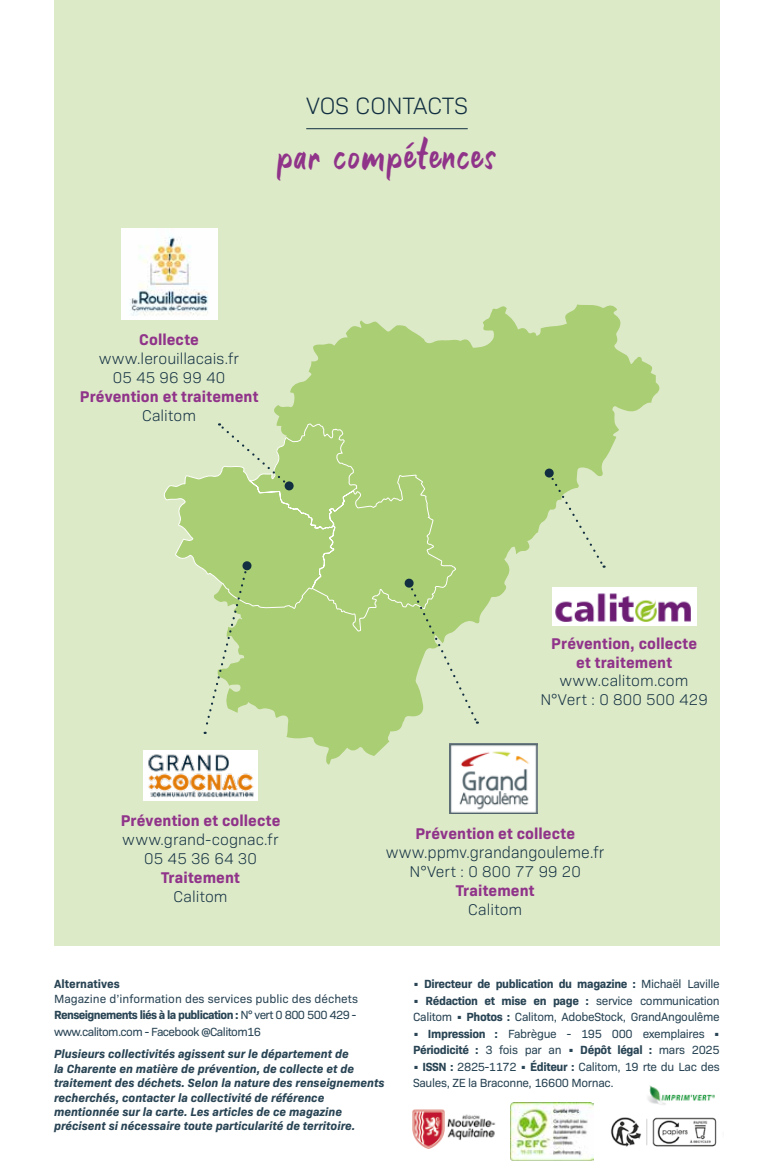
<style>
.page{position:relative;width:774px;height:1170px;background:#fff}
.page>*{position:absolute;margin:0;border:0;box-sizing:border-box;transform-origin:0 0}
.t1{font:44.1px "Gultan Bonte";letter-spacing:.05em;color:#90348a;scale:.95 1}
.t2{font:300 24px "Bio Sans";color:#112f41}
.t3{font:300 16.5px "Bio Sans";color:#112f41;scale:.95 1}
.t4{font:300 15.75px/18.9px "Bio Sans";letter-spacing:.005em;color:#112f41;text-align:center}
.t5{font:700 15.75px/18.9px "Bio Sans";letter-spacing:.005em;color:#90348a;text-align:center}
.t6{font:italic 700 12px/14.4px "Bio Sans";color:#294454}
.t7{font:12px/16.5px "Bio Sans";letter-spacing:-.03em;color:#294454}
.t8{font:12px/16.5px "Bio Sans";color:#294454}
.t9{font:700 12px "Bio Sans";letter-spacing:-.03em;color:#294454}
.t10{font:700 12px "Bio Sans";color:#294454}
.s1{font-weight:700}
.s2{font-weight:400}
</style>
<div class="page">
<div style="left:54px;top:0;width:666px;height:945px;background:#ddeac8"></div>
<hr style="left:306px;top:128px;width:162px;height:1px;background:#112f41">
<svg style="left:163px;top:303px;width:497px;height:461px"></svg>
<svg style="left:163px;top:411px;width:294px;height:238px"></svg>
<img style="left:449px;top:743px;width:88px;height:70px">
<svg style="left:549px;top:472px;width:56px;height:95px"></svg>
<div style="left:545px;top:468px;width:9px;height:9px;background:#112f41;border-radius:50%"></div>
<div style="left:552px;top:587px;width:144px;height:39px;background:#fff"></div>
<img style="left:555px;top:593px;width:136px;height:29px">
<svg style="left:404px;top:578px;width:74px;height:145px"></svg>
<svg style="left:203px;top:561px;width:49px;height:173px"></svg>
<svg style="left:218px;top:423px;width:72px;height:64px"></svg>
<div style="left:285px;top:481px;width:9px;height:9px;background:#112f41;border-radius:50%"></div>
<img style="left:143px;top:750px;width:115px;height:50px">
<img style="left:121px;top:229px;width:96px;height:90px">
<img style="left:648px;top:1085px;width:67px;height:20px">
<img style="left:610px;top:1117px;width:107px;height:30px">
<img style="left:412px;top:1109px;width:84px;height:40px">
<img style="left:510px;top:1102px;width:84px;height:58px">
<h2 class="t2" style="left:306px;top:88px;width:163px">VOS CONTACTS</h2>
<h1 class="t1" style="left:277px;top:130px;width:233px">par compétences</h1>
<h3 class="t5" style="left:139px;top:329px;width:61px">Collecte</h3>
<h3 class="t4" style="left:99px;top:348px;width:141px">www.lerouillacais.fr<br>05 45 96 99 40</h3>
<h3 class="t5" style="left:80px;top:385px;width:180px">Prévention et traitement</h3>
<h3 class="t4" style="left:142px;top:405px;width:55px">Calitom</h3>
<h3 class="t5" style="left:551px;top:632px;width:147px">Prévention, collecte et traitement</h3>
<h3 class="t4" style="left:540px;top:670px;width:169px">www.calitom.com<br>N°Vert : 0 800 500 429</h3>
<h3 class="t5" style="left:121px;top:810px;width:161px">Prévention et collecte</h3>
<h3 class="t4" style="left:123px;top:829px;width:157px">www.grand-cognac.fr<br>05 45 36 64 30</h3>
<h3 class="t5" style="left:161px;top:866px;width:80px">Traitement</h3>
<h3 class="t4" style="left:174px;top:885px;width:55px">Calitom</h3>
<h3 class="t5" style="left:415px;top:823px;width:161px">Prévention et collecte</h3>
<h3 class="t3" style="left:386px;top:840px;width:231px">www.ppmv.grandangouleme.fr</h3>
<h3 class="t4" style="left:410px;top:861px;width:173px">N°Vert : 0 800 77 99 20</h3>
<h3 class="t5" style="left:456px;top:879px;width:80px">Traitement</h3>
<h3 class="t4" style="left:468px;top:898px;width:55px">Calitom</h3>
<p class="t10" style="left:54px;top:974px;width:67px">Alternatives</p>
<p class="t8" style="left:54px;top:989px;width:305px">Magazine d’information des services public des déchets<br><span class="s1">Renseignements liés à la publication :</span> N° vert 0 800 500 429 - www.calitom.com - Facebook @Calitom16</p>
<p class="t6" style="left:54px;top:1045px;width:332px">Plusieurs collectivités agissent sur le département de<br>la Charente en matière de prévention, de collecte et de traitement des déchets. Selon la nature des renseignements recherchés, contacter la collectivité de référence mentionnée sur la carte. Les articles de ce magazine précisent si nécessaire toute particularité de territoire.</p>
<p class="t9" style="left:413px;top:974px;width:308px">• Directeur de publication du magazine : <span class="s2">Michaël Laville</span></p>
<p class="t7" style="left:413px;top:991px;width:308px"><span class="s1">• Rédaction et mise en page :</span> service communication<br>Calitom <span class="s1">• Photos :</span> Calitom, AdobeStock, GrandAngoulême</p>
<p class="t7" style="left:413px;top:1024px;width:308px"><span class="s1">• Impression :</span> Fabrègue - 195 000 exemplaires <span class="s1">•<br>Périodicité :</span> 3 fois par an <span class="s1">• Dépôt légal :</span> mars 2025</p>
<p class="t7" style="left:413px;top:1057px;width:308px"><span class="s1">• ISSN :</span> 2825-1172 <span class="s1">• Éditeur :</span> Calitom, 19 rte du Lac des<br>Saules, ZE la Braconne, 16600 Mornac.</p>
</div>
